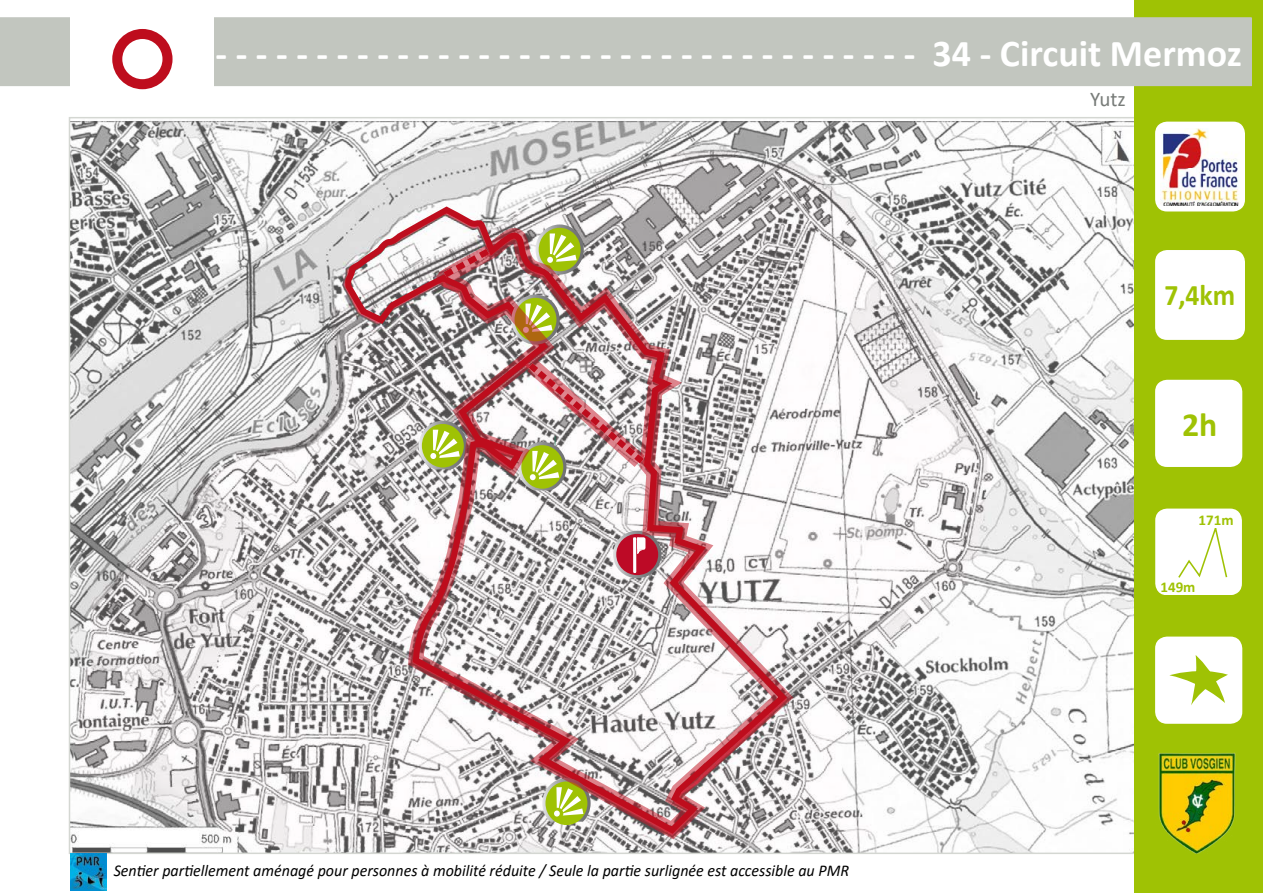
<style>
.page{position:relative;width:1263px;height:893px;background:#fff}
.page>*{position:absolute;margin:0;border:0;box-sizing:border-box;transform-origin:0 0}
.t1{font:700 38.1px "Calibri";color:#fff}
.t2{font:700 33.75px "Calibri";color:#9fc204}
.t3{font:700 30px "Calibri";color:#9fc204;scale:.92 1}
.t4{font:21px "Calibri";color:#787c79}
.t5{font:italic 16.5px "Calibri";color:#000}
.t6{font:700 15px "Calibri";color:#9fc204}
</style>
<div class="page">
<img style="left:72px;top:120px;width:1062px;height:731px">
<div style="left:1134px;top:0;width:129px;height:893px;background:#9fc204"></div>
<div style="left:0;top:18px;width:1251px;height:67px;background:#c2c6bf"></div>
<div style="left:0;top:17px;width:1252px;height:69px;border:2px solid #c2c6bf"></div>
<div style="left:1155px;top:250px;width:90px;height:90px;background:#fff;border-radius:12px"></div>
<div style="left:1155px;top:380px;width:87px;height:87px;background:#fff;border-radius:12px"></div>
<div style="left:1155px;top:637px;width:87px;height:87px;background:#fff;border-radius:12px"></div>
<svg style="left:1169px;top:655px;width:59px;height:50px"></svg>
<div style="left:71px;top:9px;width:143px;height:100px;background:#fff"></div>
<div style="left:112px;top:29px;width:61px;height:60px;background:#be0d1d;border-radius:50%"></div>
<div style="left:122px;top:39px;width:40px;height:40px;background:#fff;border-radius:50%"></div>
<img style="left:1158px;top:752px;width:78px;height:101px">
<div style="left:1155px;top:122px;width:90px;height:89px;background:#fff;border-radius:12px"></div>
<img style="left:1161px;top:128px;width:79px;height:78px">
<div style="left:1155px;top:509px;width:87px;height:86px;background:#fff;border-radius:12px"></div>
<svg style="left:1155px;top:508px;width:73px;height:69px"></svg>
<svg style="left:342px;top:210px;width:449px;height:627px"></svg>
<svg style="left:401px;top:218px;width:403px;height:623px"></svg>
<svg style="left:511px;top:295px;width:147px;height:195px"></svg>
<img style="left:71px;top:853px;width:35px;height:37px">
<h1 class="t1" style="left:175px;top:26px;width:1068px">- - - - - - - - - - - - - - - - - - - - - - - - - - - - - - - - - - - - - 34 - Circuit Mermoz</h1>
<p class="t5" style="left:114px;top:859px;width:737px">Sentier partiellement aménagé pour personnes à mobilité réduite / Seule la partie surlignée est accessible au PMR</p>
<p class="t4" style="left:1090px;top:85px;width:37px">Yutz</p>
<h3 class="t3" style="left:1164px;top:274px;width:78px">7,4km</h3>
<h2 class="t2" style="left:1182px;top:401px;width:37px">2h</h2>
<p class="t6" style="left:1198px;top:510px;width:37px">171m</p>
<p class="t6" style="left:1160px;top:576px;width:37px">149m</p>
</div>
